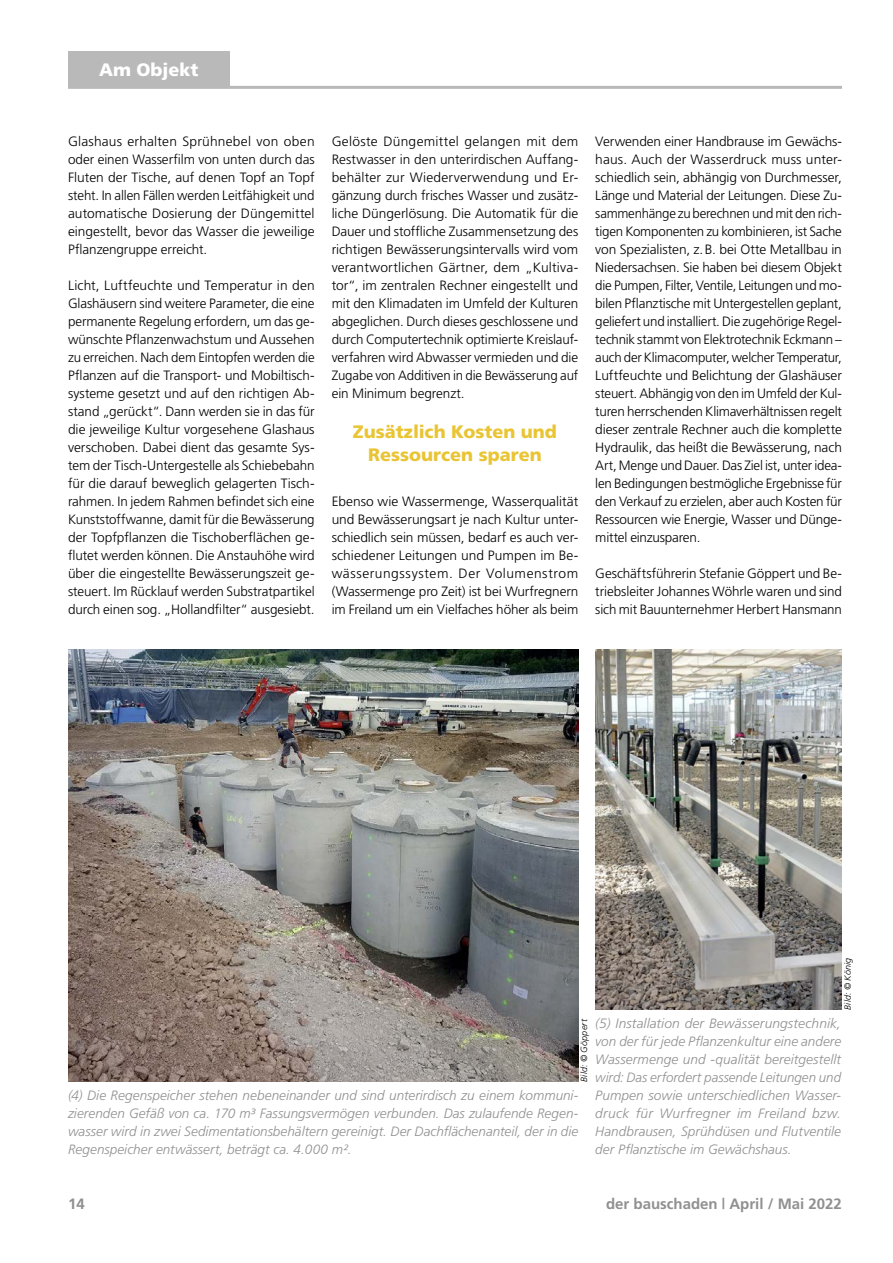
<style>
.page{position:relative;width:893px;height:1263px;background:#fff}
.page>*{position:absolute;margin:0;border:0;box-sizing:border-box;transform-origin:0 0}
.t1{font:18px/22.5px "A Frutiger Black";color:#e9c535;text-align:center}
.t2{font:18px "A Frutiger Black";color:#fff}
.t3{font:700 15px "A Frutiger";color:#8f908f}
.t4{font:13.5px/18px "A Frutiger Light";letter-spacing:-.01em;color:#000;text-align:justify}
.t5{font:italic 13.5px/18px "A Frutiger Light";letter-spacing:.005em;color:#8f908f;text-align:justify}
.t6{font:italic 9px "A Frutiger Light";letter-spacing:.02em;color:#000}
</style>
<div class="page">
<hr style="left:68px;top:86px;width:774px;height:3px;background:#b9b9ba">
<div style="left:68px;top:51px;width:162px;height:35px;background:#b9b9ba"></div>
<img style="left:68px;top:650px;width:510px;height:432px">
<img style="left:595px;top:650px;width:247px;height:360px">
<h1 class="t2" style="left:99px;top:57px;width:101px">Am Objekt</h1>
<p class="t4" style="left:68px;top:131px;width:248px">Glashaus erhalten Sprühnebel von oben oder einen Wasserfilm von unten durch das Fluten der Tische, auf denen Topf an Topf steht. In allen Fällen werden Leitfähigkeit und automatische Dosierung der Düngemittel eingestellt, bevor das Wasser die jeweilige Pflanzengruppe erreicht.</p>
<p class="t4" style="left:68px;top:275px;width:248px">Licht, Luftfeuchte und Temperatur in den Glashäusern sind weitere Parameter, die eine permanente Regelung erfordern, um das ge&shy;wünschte Pflanzenwachstum und Aussehen zu erreichen. Nach dem Eintopfen werden die Pflanzen auf die Transport- und Mobiltisch&shy;systeme gesetzt und auf den richtigen Ab&shy;stand „gerückt“. Dann werden sie in das für die jeweilige Kultur vorgesehene Glashaus verschoben. Dabei dient das gesamte Sys&shy;tem der Tisch-Untergestelle als Schiebebahn für die darauf beweglich gelagerten Tisch&shy;rahmen. In jedem Rahmen befindet sich eine Kunststoffwanne, damit für die Bewässerung der Topfpflanzen die Tischoberflächen ge&shy;flutet werden können. Die Anstauhöhe wird über die eingestellte Bewässerungszeit ge&shy;steuert. Im Rücklauf werden Substratpartikel durch einen sog. „Hollandfilter“ ausgesiebt.</p>
<p class="t4" style="left:332px;top:131px;width:248px">Gelöste Düngemittel gelangen mit dem Restwasser in den unterirdischen Auffang&shy;behälter zur Wiederverwendung und Er&shy;gänzung durch frisches Wasser und zusätz&shy;liche Düngerlösung. Die Automatik für die Dauer und stoffliche Zusammensetzung des richtigen Bewässerungsintervalls wird vom verantwortlichen Gärtner, dem „Kultiva&shy;tor“, im zentralen Rechner eingestellt und mit den Klimadaten im Umfeld der Kulturen abgeglichen. Durch dieses geschlossene und durch Computertechnik optimierte Kreislauf&shy;verfahren wird Abwasser vermieden und die Zugabe von Additiven in die Bewässerung auf ein Minimum begrenzt.</p>
<h1 class="t1" style="left:353px;top:419px;width:206px">Zusätzlich Kosten und<br>Ressourcen sparen</h1>
<p class="t4" style="left:332px;top:491px;width:248px">Ebenso wie Wassermenge, Wasserqualität und Bewässerungsart je nach Kultur unter&shy;schiedlich sein müssen, bedarf es auch ver&shy;schiedener Leitungen und Pumpen im Be&shy;wässerungssystem. Der Volumenstrom (Wassermenge pro Zeit) ist bei Wurfregnern im Freiland um ein Vielfaches höher als beim</p>
<p class="t4" style="left:595px;top:131px;width:248px">Verwenden einer Handbrause im Gewächs&shy;haus. Auch der Wasserdruck muss unter&shy;schiedlich sein, abhängig von Durchmesser, Länge und Material der Leitungen. Diese Zu&shy;sammenhänge zu berechnen und mit den rich&shy;tigen Komponenten zu kombinieren, ist Sache von Spezialisten, z.B. bei Otte Metallbau in Niedersachsen. Sie haben bei diesem Objekt die Pumpen, Filter, Ventile, Leitungen und mo&shy;bilen Pflanztische mit Untergestellen geplant, geliefert und installiert. Die zugehörige Regel&shy;technik stammt von Elektrotechnik Eckmann – auch der Klimacomputer, welcher Temperatur, Luftfeuchte und Belichtung der Glashäuser steuert. Abhängig von den im Umfeld der Kul&shy;turen herrschenden Klimaverhältnissen regelt dieser zentrale Rechner auch die komplette Hydraulik, das heißt die Bewässerung, nach Art, Menge und Dauer. Das Ziel ist, unter idea&shy;len Bedingungen bestmögliche Ergebnisse für den Verkauf zu erzielen, aber auch Kosten für Ressourcen wie Energie, Wasser und Dünge&shy;mittel einzusparen.</p>
<p class="t4" style="left:595px;top:563px;width:248px">Geschäftsführerin Stefanie Göppert und Be&shy;triebsleiter Johannes Wöhrle waren und sind sich mit Bauunternehmer Herbert Hansmann</p>
<p class="t6" style="left:841px;top:1010px;width:53px;rotate:-90deg">Bild: © König</p>
<p class="t5" style="left:595px;top:1013px;width:247px">(5) Installation der Bewässerungstechnik, von der für jede Pflanzenkultur eine andere Wassermenge und -qualität bereitgestellt wird: Das erfordert passende Leitungen und Pumpen sowie unterschiedlichen Wasser&shy;druck für Wurfregner im Freiland bzw.<br>Handbrausen, Sprühdüsen und Flutventile der Pflanztische im Gewächshaus.</p>
<p class="t6" style="left:578px;top:1082px;width:64px;rotate:-90deg">Bild: © Göppert</p>
<p class="t5" style="left:68px;top:1085px;width:512px">(4) Die Regenspeicher stehen nebeneinander und sind unterirdisch zu einem kommuni&shy;zierenden Gefäß von ca. 170 m³ Fassungsvermögen verbunden. Das zulaufende Regen&shy;wasser wird in zwei Sedimentationsbehältern gereinigt. Der Dachflächenanteil, der in die Regenspeicher entwässert, beträgt ca. 4.000 m².</p>
<p class="t3" style="left:68px;top:1192px;width:18px">14</p>
<p class="t3" style="left:606px;top:1192px;width:237px">der bauschaden | April / Mai 2022</p>
</div>
